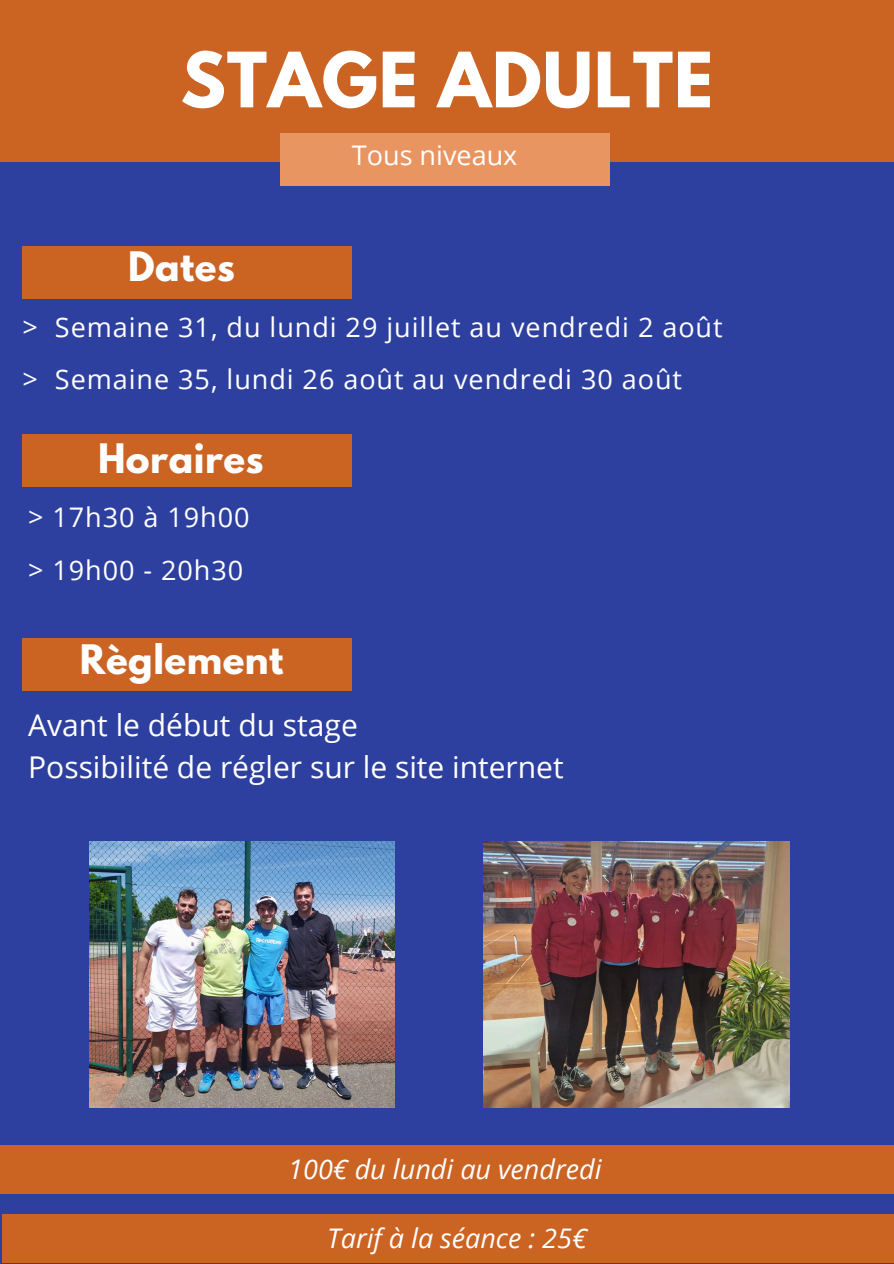
<style>
.page{position:relative;width:894px;height:1264px;background:#fff}
.page>*{position:absolute;margin:0;border:0;box-sizing:border-box;transform-origin:0 0}
.t1{font:700 67.5px "League Spartan";letter-spacing:.015em;color:#fff}
.t2{font:700 36px "League Spartan";letter-spacing:.015em;color:#fff}
.t3{font:30px "Open Sans";color:#fff}
.t4{font:27px "Open Sans";letter-spacing:.035em;color:#fff}
.t5{font:italic 27px "Open Sans";color:#fff}
.t6{font:27px "Open Sans";color:#fff}
</style>
<div class="page">
<div style="left:0;top:0;width:893px;height:1263px;background:#2e409f"></div>
<div style="left:0;top:0;width:893px;height:161px;background:#cb6323"></div>
<div style="left:0;top:1144px;width:893px;height:49px;background:#cb6323"></div>
<div style="left:2px;top:1213px;width:891px;height:49px;background:#cb6323"></div>
<img style="left:483px;top:841px;width:306px;height:266px">
<img style="left:89px;top:841px;width:305px;height:266px">
<div style="left:280px;top:133px;width:329px;height:53px;background:#e89562"></div>
<div style="left:23px;top:246px;width:329px;height:52px;background:#cb6323"></div>
<div style="left:23px;top:435px;width:329px;height:52px;background:#cb6323"></div>
<div style="left:23px;top:638px;width:329px;height:52px;background:#cb6323"></div>
<h2 class="t1" style="left:180px;top:47px;width:534px">STAGE ADULTE</h2>
<p class="t2" style="left:128px;top:249px;width:108px">Dates</p>
<p class="t6" style="left:352px;top:136px;width:167px">Tous niveaux</p>
<p class="t4" style="left:23px;top:308px;width:701px">&gt; Semaine 31, du lundi 29 juillet au vendredi 2 août</p>
<h2 class="t4" style="left:23px;top:360px;width:661px">&gt; Semaine 35, lundi 26 août au vendredi 30 août</h2>
<p class="t2" style="left:98px;top:440px;width:167px">Horaires</p>
<p class="t4" style="left:28px;top:498px;width:223px">&gt; 17h30 à 19h00</p>
<h2 class="t4" style="left:28px;top:551px;width:216px">&gt; 19h00 - 20h30</h2>
<p class="t2" style="left:80px;top:642px;width:205px">Règlement</p>
<p class="t3" style="left:28px;top:704px;width:331px">Avant le début du stage</p>
<p class="t3" style="left:28px;top:745px;width:537px">Possibilité de régler sur le site internet</p>
<p class="t5" style="left:288px;top:1149px;width:315px">100€ du lundi au vendredi</p>
<p class="t5" style="left:327px;top:1219px;width:261px">Tarif à la séance : 25€</p>
</div>
